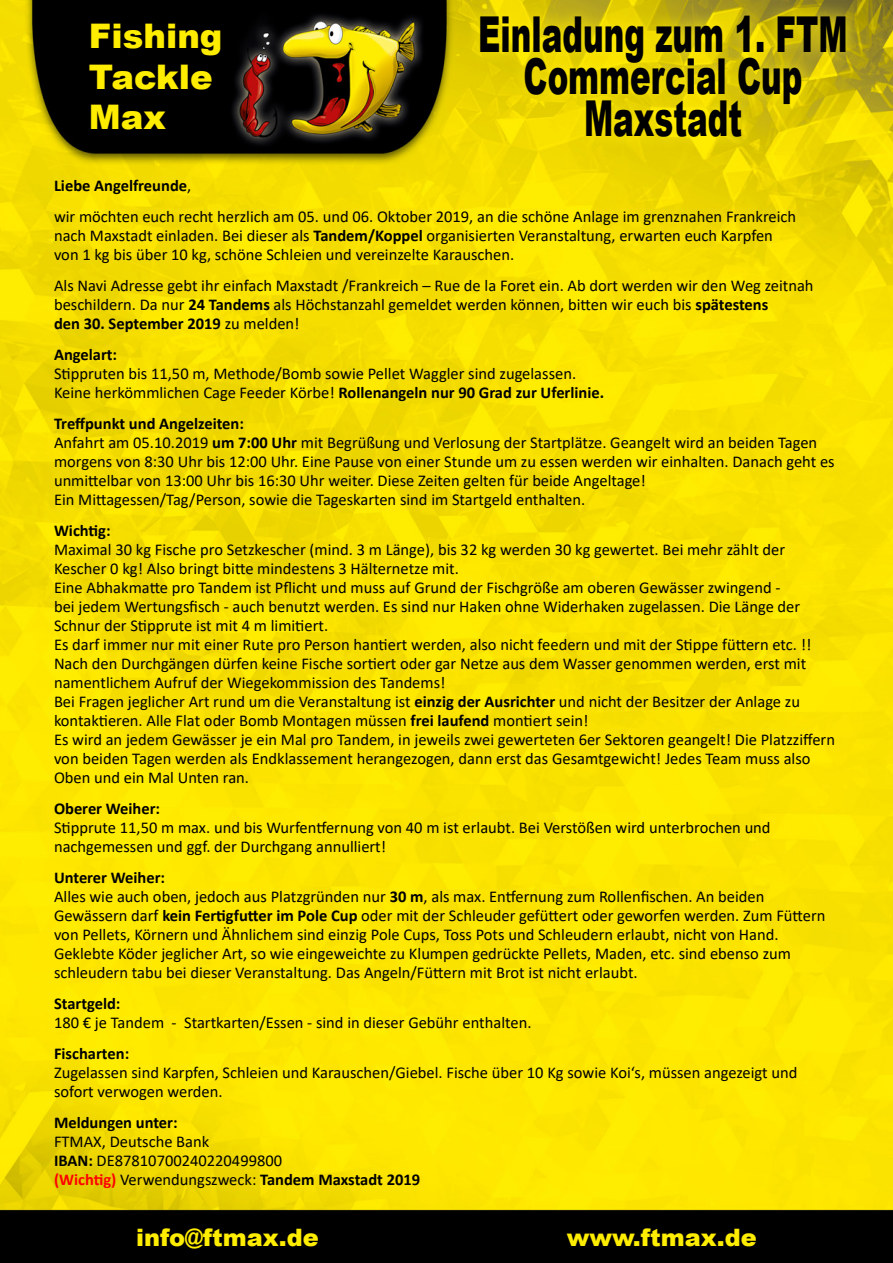
<style>
.page{position:relative;width:893px;height:1263px;background:#fff}
.page>*{position:absolute;margin:0;border:0;box-sizing:border-box;transform-origin:0 0}
.t1{font:900 49.5px "Arial";color:#000;scale:.62 1}
.t2{font:900 33.9px "Arial";color:#ffed00}
.t3{font:900 24px "Arial";color:#ffed00}
.t4{font:16.5px/18.9px "Calibri";color:#000}
.s1{font-weight:700}
.s2{font-weight:700;color:#f00}
</style>
<div class="page">
<img style="left:0;top:0;width:893px;height:1263px">
<svg style="left:465px;top:2px;width:396px;height:150px"></svg>
<p class="t2" style="left:89px;top:11px;width:135px">Fishing</p>
<p class="t2" style="left:89px;top:52px;width:125px">Tackle</p>
<p class="t2" style="left:89px;top:92px;width:79px">Max</p>
<p class="t1" style="left:478px;top:-1px;width:597px">Einladung zum 1. FTM</p>
<p class="t1" style="left:524px;top:41px;width:451px">Commercial Cup</p>
<p class="t1" style="left:584px;top:83px;width:256px">Maxstadt</p>
<p class="t4" style="left:54px;top:170px;width:744px;line-height:31px"><span class="s1">Liebe Angelfreunde</span>,<br>wir möchten euch recht herzlich am 05. und 06. Oktober 2019, an die schöne Anlage im grenznahen Frankreich</p>
<p class="t4" style="left:54px;top:226px;width:720px">nach Maxstadt einladen. Bei dieser als <span class="s1">Tandem/Koppel</span> organisierten Veranstaltung, erwarten euch Karpfen von 1 kg bis über 10 kg, schöne Schleien und vereinzelte Karauschen.</p>
<p class="t4" style="left:54px;top:276px;width:761px">Als Navi Adresse gebt ihr einfach Maxstadt /Frankreich – Rue de la Foret ein. Ab dort werden wir den Weg zeitnah beschildern. Da nur <span class="s1">24 Tandems</span> als Höchstanzahl gemeldet werden können, bitten wir euch bis <span class="s1">spätestens<br>den 30. September 2019</span> zu melden!</p>
<p class="t4" style="left:54px;top:345px;width:552px"><span class="s1">Angelart:<br></span>Stippruten bis 11,50 m, Methode/Bomb sowie Pellet Waggler sind zugelassen.<br>Keine herkömmlichen Cage Feeder Körbe! <span class="s1">Rollenangeln nur 90 Grad zur Uferlinie.</span></p>
<p class="t4" style="left:54px;top:414px;width:782px"><span class="s1">Treffpunkt und Angelzeiten:<br></span>Anfahrt am 05.10.2019 <span class="s1">um 7:00 Uhr</span> mit Begrüßung und Verlosung der Startplätze. Geangelt wird an beiden Tagen morgens von 8:30 Uhr bis 12:00 Uhr. Eine Pause von einer Stunde um zu essen werden wir einhalten. Danach geht es unmittelbar von 13:00 Uhr bis 16:30 Uhr weiter. Diese Zeiten gelten für beide Angeltage!<br>Ein Mittagessen/Tag/Person, sowie die Tageskarten sind im Startgeld enthalten.</p>
<p class="t4" style="left:54px;top:521px;width:782px"><span class="s1">Wichtig:<br></span>Maximal 30 kg Fische pro Setzkescher (mind. 3 m Länge), bis 32 kg werden 30 kg gewertet. Bei mehr zählt der Kescher 0 kg! Also bringt bitte mindestens 3 Hälternetze mit.<br>Eine Abhakmatte pro Tandem ist Pflicht und muss auf Grund der Fischgröße am oberen Gewässer zwingend -<br>bei jedem Wertungsfisch - auch benutzt werden. Es sind nur Haken ohne Widerhaken zugelassen. Die Länge der Schnur der Stipprute ist mit 4 m limitiert.<br>Es darf immer nur mit einer Rute pro Person hantiert werden, also nicht feedern und mit der Stippe füttern etc. !!<br>Nach den Durchgängen dürfen keine Fische sortiert oder gar Netze aus dem Wasser genommen werden, erst mit namentlichem Aufruf der Wiegekommission des Tandems!<br>Bei Fragen jeglicher Art rund um die Veranstaltung ist <span class="s1">einzig der Ausrichter</span> und nicht der Besitzer der Anlage zu kontaktieren. Alle Flat oder Bomb Montagen müssen <span class="s1">frei laufend</span> montiert sein!<br>Es wird an jedem Gewässer je ein Mal pro Tandem, in jeweils zwei gewerteten 6er Sektoren geangelt! Die Platzziffern von beiden Tagen werden als Endklassement herangezogen, dann erst das Gesamtgewicht! Jedes Team muss also Oben und ein Mal Unten ran.</p>
<p class="t4" style="left:54px;top:798px;width:718px"><span class="s1">Oberer Weiher:<br></span>Stipprute 11,50 m max. und bis Wurfentfernung von 40 m ist erlaubt. Bei Verstößen wird unterbrochen und nachgemessen und ggf. der Durchgang annulliert!</p>
<p class="t4" style="left:54px;top:867px;width:773px"><span class="s1">Unterer Weiher:<br></span>Alles wie auch oben, jedoch aus Platzgründen nur <span class="s1">30 m</span>, als max. Entfernung zum Rollenfischen. An beiden Gewässern darf <span class="s1">kein Fertigfutter im Pole Cup</span> oder mit der Schleuder gefüttert oder geworfen werden. Zum Füttern von Pellets, Körnern und Ähnlichem sind einzig Pole Cups, Toss Pots und Schleudern erlaubt, nicht von Hand.<br>Geklebte Köder jeglicher Art, so wie eingeweichte zu Klumpen gedrückte Pellets, Maden, etc. sind ebenso zum schleudern tabu bei dieser Veranstaltung. Das Angeln/Füttern mit Brot ist nicht erlaubt.</p>
<p class="t4" style="left:54px;top:993px;width:479px"><span class="s1">Startgeld:<br></span>180 € je Tandem - Startkarten/Essen - sind in dieser Gebühr enthalten.</p>
<p class="t4" style="left:54px;top:1043px;width:745px"><span class="s1">Fischarten:<br></span>Zugelassen sind Karpfen, Schleien und Karauschen/Giebel. Fische über 10 Kg sowie Koi‘s, müssen angezeigt und sofort verwogen werden.</p>
<p class="t4" style="left:54px;top:1112px;width:368px"><span class="s1">Meldungen unter:<br></span>FTMAX, Deutsche Bank<br><span class="s1">IBAN:</span> DE87810700240220499800<br><span class="s2">(Wichtig)</span> Verwendungszweck: <span class="s1">Tandem Maxstadt 2019</span></p>
<p class="t3" style="left:136px;top:1219px;width:184px">info@ftmax.de</p>
<p class="t3" style="left:567px;top:1219px;width:191px">www.ftmax.de</p>
</div>
